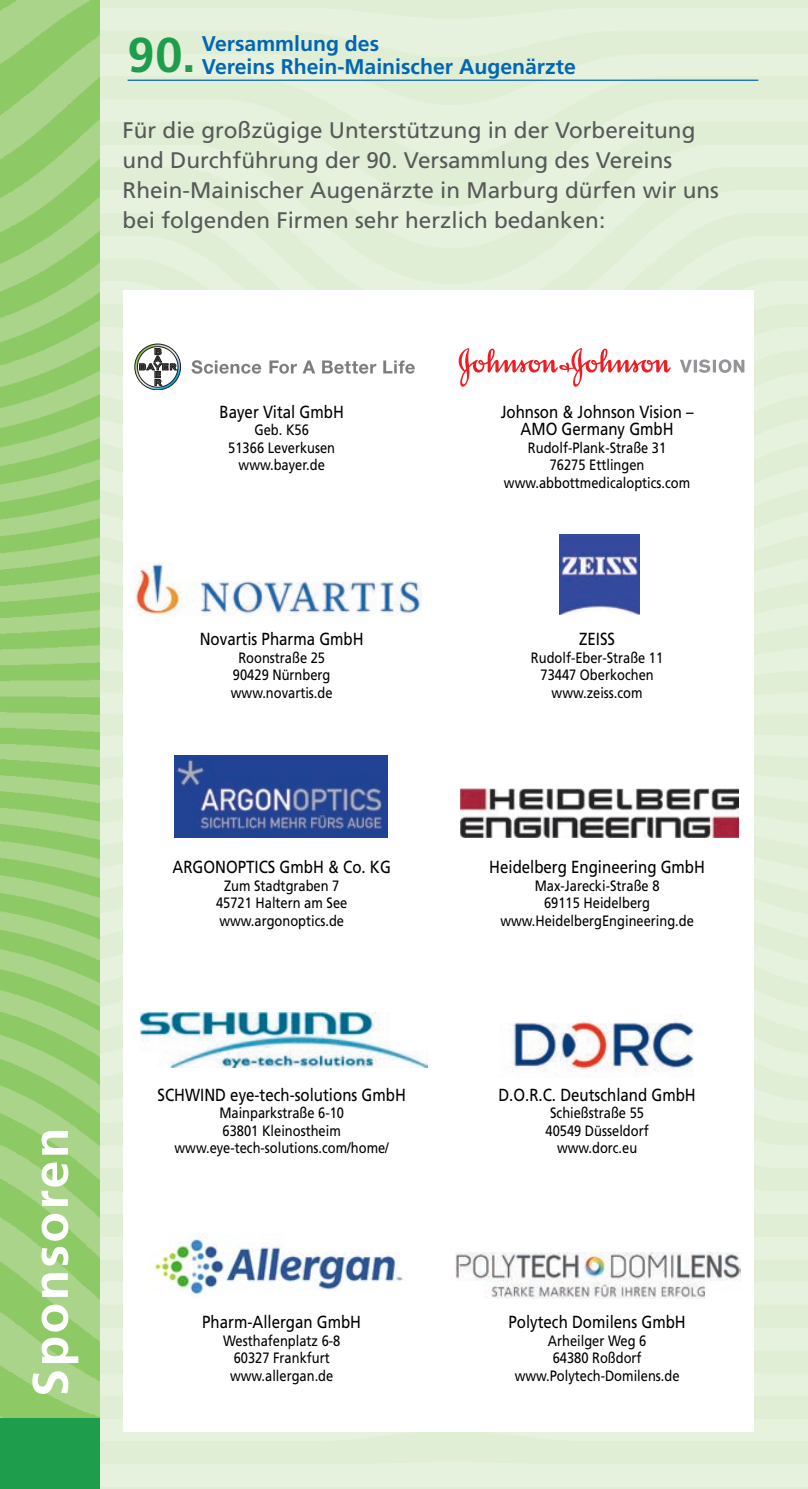
<style>
.page{position:relative;width:808px;height:1489px;background:#fff}
.page>*{position:absolute;margin:0;border:0;box-sizing:border-box;transform-origin:0 0}
.t1{font:700 50px "Frutiger";letter-spacing:.05em;color:#fff}
.t2{font:700 48.75px "Frutiger";color:#1e9d4d}
.t3{font:22.5px/30px "Frutiger";color:#57585a}
.t4{font:700 21.25px "Frutiger";color:#0166b3}
.t5{font:17.5px/17.5px "Frutiger";color:#000;text-align:center;scale:.86 1}
.t6{font:15px/17.5px "Frutiger";color:#000;text-align:center;scale:.86 1}
</style>
<div class="page">
<div style="left:99px;top:0;width:709px;height:1488px;background:#e4f0da"></div>
<img style="left:0;top:0;width:99px;height:1417px">
<div style="left:0;top:1417px;width:99px;height:71px;background:#1e9d4d"></div>
<hr style="left:128px;top:80px;width:630px;height:1px;background:#0166b3">
<div style="left:123px;top:291px;width:630px;height:1140px;background:#fff"></div>
<img style="left:461px;top:788px;width:277px;height:49px">
<svg style="left:192px;top:360px;width:69px;height:14px"></svg>
<svg style="left:269px;top:360px;width:28px;height:13px"></svg>
<svg style="left:303px;top:360px;width:12px;height:13px"></svg>
<svg style="left:322px;top:360px;width:54px;height:13px"></svg>
<svg style="left:383px;top:360px;width:32px;height:13px"></svg>
<svg style="left:135px;top:344px;width:46px;height:46px"></svg>
<img style="left:150px;top:1233px;width:253px;height:64px">
<img style="left:560px;top:534px;width:80px;height:80px">
<img style="left:510px;top:1021px;width:184px;height:53px">
<img style="left:135px;top:563px;width:286px;height:52px">
<svg style="left:459px;top:348px;width:212px;height:39px"></svg>
<svg style="left:680px;top:359px;width:64px;height:14px"></svg>
<img style="left:175px;top:755px;width:213px;height:82px">
<img style="left:140px;top:1012px;width:288px;height:55px">
<img style="left:455px;top:1252px;width:285px;height:46px">
<h2 class="t2" style="left:128px;top:26px;width:70px">90.</h2>
<h3 class="t4" style="left:202px;top:31px;width:179px">Versammlung des</h3>
<h3 class="t4" style="left:202px;top:54px;width:375px">Vereins Rhein-Mainischer Augenärzte</h3>
<h3 class="t3" style="left:123px;top:115px;width:598px">Für die großzügige Unterstützung in der Vorbereitung und Durchführung der 90. Versammlung des Vereins Rhein-Mainischer Augenärzte in Marburg dürfen wir uns bei folgenden Firmen sehr herzlich bedanken:</h3>
<h1 class="t1" style="left:21px;top:1396px;width:271px;rotate:-90deg">Sponsoren</h1>
<p class="t5" style="left:220px;top:403px;width:146px">Bayer Vital GmbH</p>
<p class="t6" style="left:228px;top:421px;width:126px">Geb. K56<br>51366 Leverkusen www.bayer.de</p>
<p class="t5" style="left:200px;top:630px;width:192px">Novartis Pharma GmbH</p>
<p class="t6" style="left:231px;top:648px;width:120px">Roonstraße 25<br>90429 Nürnberg www.novartis.de</p>
<p class="t5" style="left:173px;top:858px;width:255px">ARGONOPTICS GmbH &amp; Co. KG</p>
<p class="t6" style="left:216px;top:876px;width:154px">Zum Stadtgraben 7<br>45721 Haltern am See www.argonoptics.de</p>
<p class="t5" style="left:158px;top:1085px;width:290px">SCHWIND eye-tech-solutions GmbH</p>
<p class="t6" style="left:175px;top:1103px;width:251px">Mainparkstraße 6-10<br>63801 Kleinostheim www.eye-tech-solutions.com/home/</p>
<p class="t5" style="left:202px;top:1313px;width:186px">Pharm-Allergan GmbH</p>
<p class="t6" style="left:223px;top:1331px;width:138px">Westhafenplatz 6-8<br>60327 Frankfurt www.allergan.de</p>
<p class="t5" style="left:501px;top:403px;width:226px">Johnson &amp; Johnson Vision –<br>AMO Germany GmbH</p>
<p class="t6" style="left:504px;top:438px;width:218px">Rudolf-Plank-Straße 31<br>76275 Ettlingen www.abbottmedicaloptics.com</p>
<p class="t5" style="left:579px;top:630px;width:43px">ZEISS</p>
<p class="t6" style="left:531px;top:648px;width:155px">Rudolf-Eber-Straße 11<br>73447 Oberkochen www.zeiss.com</p>
<p class="t5" style="left:489px;top:858px;width:252px">Heidelberg Engineering GmbH</p>
<p class="t6" style="left:500px;top:876px;width:227px">Max-Jarecki-Straße 8<br>69115 Heidelberg www.HeidelbergEngineering.de</p>
<p class="t5" style="left:498px;top:1085px;width:231px">D.O.R.C. Deutschland GmbH</p>
<p class="t6" style="left:545px;top:1103px;width:122px">Schießstraße 55<br>40549 Düsseldorf www.dorc.eu</p>
<p class="t5" style="left:508px;top:1313px;width:208px">Polytech Domilens GmbH</p>
<p class="t6" style="left:515px;top:1331px;width:193px">Arheilger Weg 6<br>64380 Roßdorf www.Polytech-Domilens.de</p>
</div>
